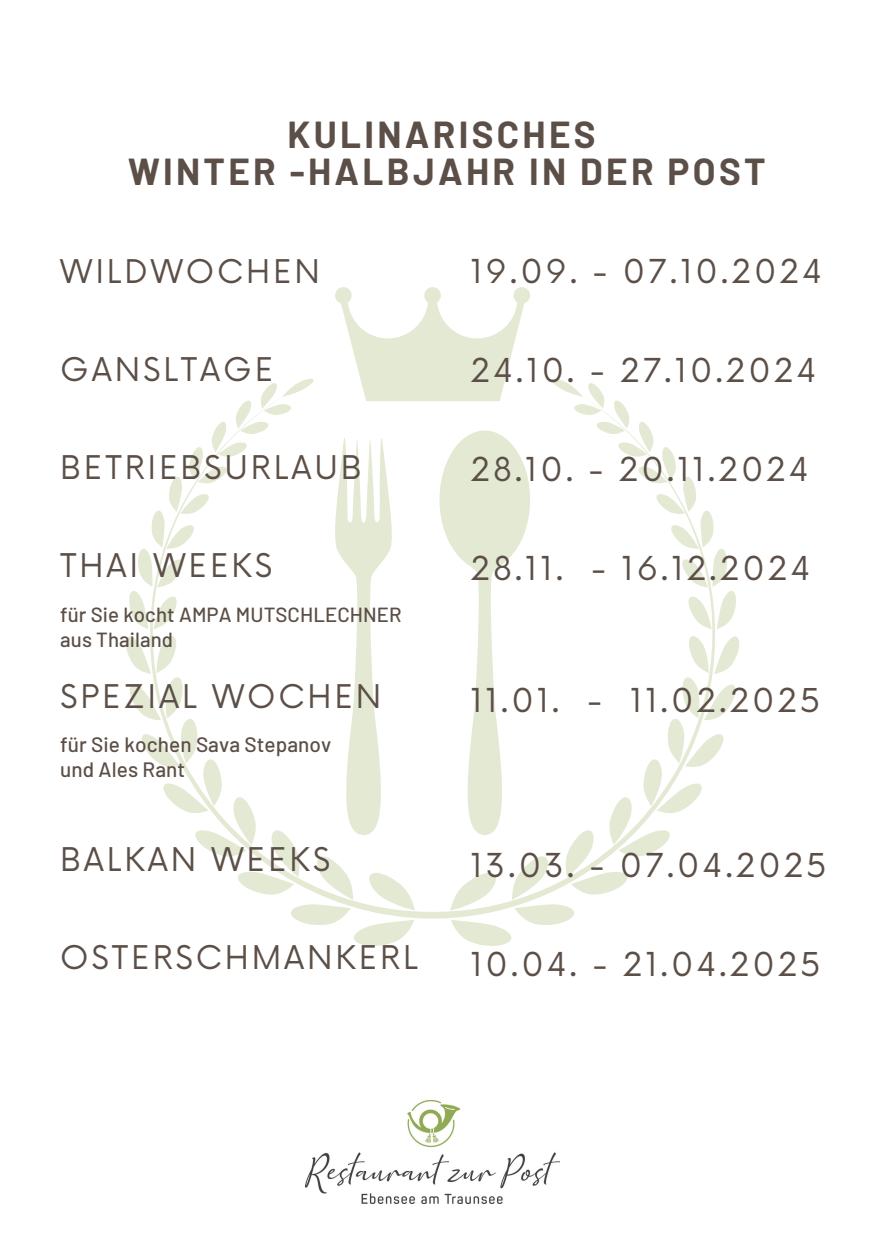
<style>
.page{position:relative;width:894px;height:1233px;background:#fff}
.page>*{position:absolute;margin:0;border:0;box-sizing:border-box;transform-origin:0 0}
.t1{font:700 36.75px "Barlow";letter-spacing:.09em;color:#5b4f47}
.t2{font:32.1px "Now";letter-spacing:.09em;color:#5b4f47}
.t3{font:31.8px "Now";letter-spacing:.09em;color:#5b4f47}
.t4{font:500 20.85px "Barlow";letter-spacing:.005em;color:#5b4f47}
.t5{font:500 20.4px "Barlow";letter-spacing:.005em;color:#5b4f47}
</style>
<div class="page">
<img style="left:305px;top:1100px;width:254px;height:104px">
<svg style="left:126px;top:287px;width:612px;height:659px"></svg>
<p class="t1" style="left:287px;top:112px;width:310px">KULINARISCHES</p>
<h2 class="t1" style="left:128px;top:149px;width:639px">WINTER -HALBJAHR IN DER POST</h2>
<h2 class="t3" style="left:60px;top:254px;width:261px">WILDWOCHEN</h2>
<h2 class="t3" style="left:60px;top:352px;width:214px">GANSLTAGE</h2>
<h2 class="t3" style="left:60px;top:450px;width:303px">BETRIEBSURLAUB</h2>
<h2 class="t3" style="left:60px;top:548px;width:213px">THAI WEEKS</h2>
<h2 class="t5" style="left:60px;top:602px;width:343px">für Sie kocht AMPA MUTSCHLECHNER</h2>
<h2 class="t5" style="left:60px;top:627px;width:114px">aus Thailand</h2>
<h2 class="t3" style="left:60px;top:678px;width:322px">SPEZIAL WOCHEN</h2>
<h2 class="t4" style="left:60px;top:731px;width:272px">für Sie kochen Sava Stepanov</h2>
<p class="t4" style="left:60px;top:757px;width:126px">und Ales Rant</p>
<h2 class="t3" style="left:60px;top:842px;width:271px">BALKAN WEEKS</h2>
<p class="t3" style="left:60px;top:940px;width:359px">OSTERSCHMANKERL</p>
<p class="t2" style="left:470px;top:254px;width:353px">19.09. - 07.10.2024</p>
<p class="t2" style="left:470px;top:353px;width:347px">24.10. - 27.10.2024</p>
<p class="t2" style="left:470px;top:452px;width:340px">28.10. - 20.11.2024</p>
<h2 class="t2" style="left:470px;top:550px;width:341px">28.11. - 16.12.2024</h2>
<h2 class="t2" style="left:470px;top:682px;width:351px">11.01. - 11.02.2025</h2>
<h2 class="t2" style="left:470px;top:847px;width:358px">13.03. - 07.04.2025</h2>
<h2 class="t2" style="left:470px;top:946px;width:351px">10.04. - 21.04.2025</h2>
</div>
